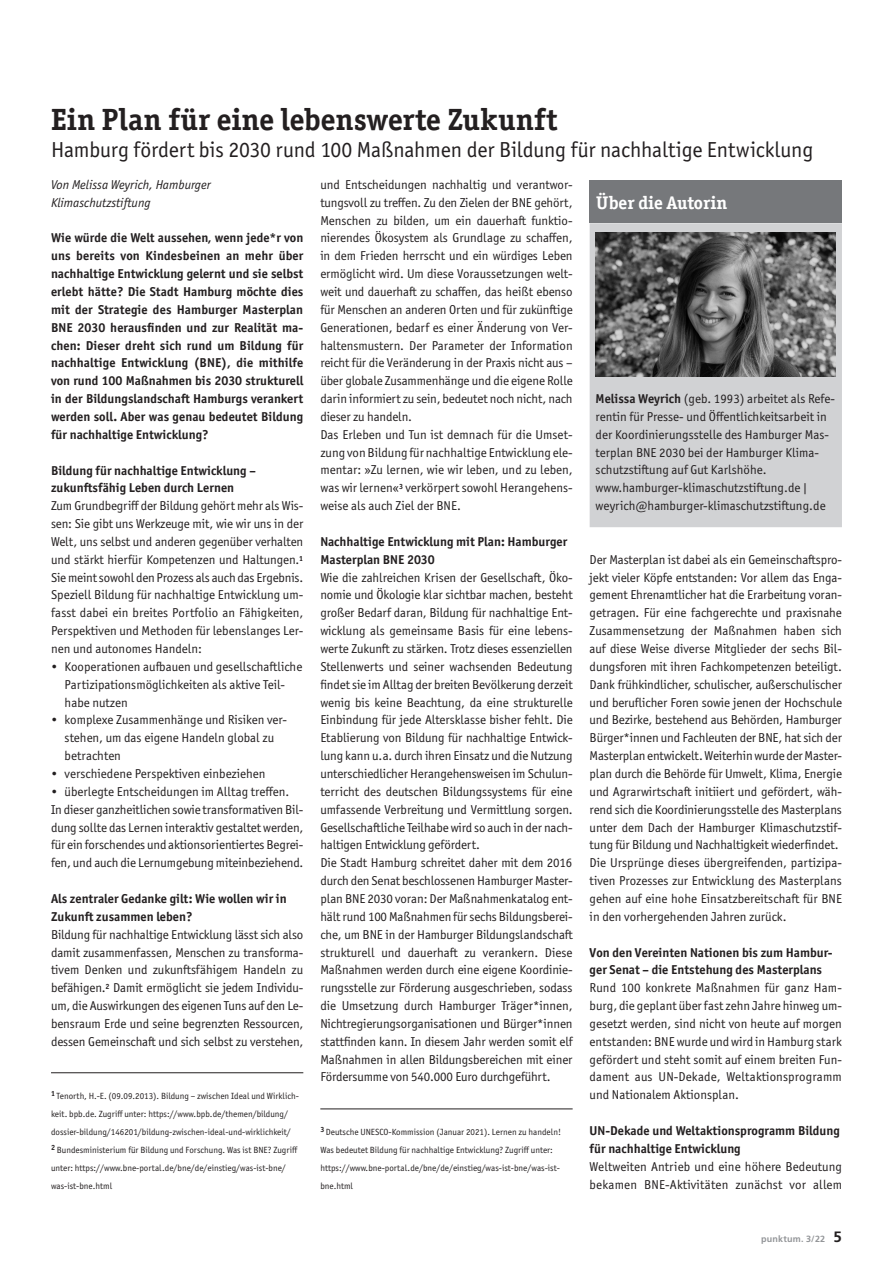
<style>
.page{position:relative;width:893px;height:1263px;background:#fff}
.page>*{position:absolute;margin:0;border:0;box-sizing:border-box;transform-origin:0 0}
.t1{font:700 30.75px "Officina Serif ITC Pro";letter-spacing:.005em;color:#231f20}
.t2{font:21.75px "Officina Sans ITC Pro";letter-spacing:-.005em;color:#231f20}
.t3{font:700 18.3px "Officina Serif ITC Pro";color:#fff}
.t4{font:12.9px/17.9px "Officina Sans ITC Pro";letter-spacing:-.005em;color:#231f20}
.t5{font:700 12.9px/17.9px "Officina Sans ITC Pro";color:#231f20}
.t6{font:italic 12.9px/17.9px "Officina Sans ITC Pro";color:#231f20}
.t7{font:9px/17.9px "Officina Sans ITC Pro";color:#231f20}
.t8{font:700 9px "Frutiger LT Pro";letter-spacing:.02em;color:#939598}
.s1{font-weight:700}
.s2{font-size:15px;color:#231f20}
</style>
<div class="page">
<hr style="left:51px;top:1072px;width:252px;height:1px;background:#231f20">
<hr style="left:320px;top:1108px;width:253px;height:1px;background:#231f20">
<div style="left:590px;top:181px;width:252px;height:42px;background:#76787b"></div>
<div style="left:590px;top:223px;width:252px;height:304px;background:#d1d2d4"></div>
<img style="left:596px;top:233px;width:239px;height:143px">
<h1 class="t1" style="left:51px;top:101px;width:507px">Ein Plan für eine lebenswerte Zukunft</h1>
<h2 class="t2" style="left:51px;top:137px;width:764px">Hamburg fördert bis 2030 rund 100 Maßnahmen der Bildung für nachhaltige Entwicklung</h2>
<p class="t6" style="left:51px;top:176px;width:161px">Von Melissa Weyrich, Hamburger<br>Klimaschutzstiftung</p>
<p class="t5" style="left:51px;top:229px;width:254px;text-align:justify">Wie würde die Welt aussehen, wenn jede*r von uns bereits von Kindesbeinen an mehr über nachhaltige Entwicklung gelernt und sie selbst erlebt hätte? Die Stadt Hamburg möchte dies mit der Strategie des Hamburger Masterplan BNE 2030 herausfinden und zur Realität ma&shy;chen: Dieser dreht sich rund um Bildung für nachhaltige Entwicklung (BNE), die mithilfe von rund 100 Maßnahmen bis 2030 strukturell in der Bildungslandschaft Hamburgs verankert werden soll. Aber was genau bedeutet Bildung für nachhaltige Entwicklung?</p>
<p class="t5" style="left:51px;top:461px;width:206px">Bildung für nachhaltige Entwicklung – zukunftsfähig Leben durch Lernen</p>
<p class="t4" style="left:51px;top:497px;width:254px;text-align:justify">Zum Grundbegriff der Bildung gehört mehr als Wis&shy;sen: Sie gibt uns Werkzeuge mit, wie wir uns in der Welt, uns selbst und anderen gegenüber verhalten und stärkt hierfür Kompetenzen und Haltungen.<sup>1<br></sup>Sie meint sowohl den Prozess als auch das Ergebnis.<br>Speziell Bildung für nachhaltige Entwicklung um&shy;fasst dabei ein breites Portfolio an Fähigkeiten, Perspektiven und Methoden für lebenslanges Ler&shy;nen und autonomes Handeln:</p>
<p class="t4" style="left:65px;top:657px;width:239px;text-indent:-14px">• Kooperationen aufbauen und gesellschaftliche<br>Partizipationsmöglichkeiten als aktive Teil&shy;habe nutzen</p>
<p class="t4" style="left:65px;top:711px;width:224px;text-indent:-14px">• komplexe Zusammenhänge und Risiken ver&shy;stehen, um das eigene Handeln global zu betrachten</p>
<p class="t4" style="left:51px;top:765px;width:216px">• verschiedene Perspektiven einbeziehen</p>
<p class="t4" style="left:51px;top:782px;width:254px">• überlegte Entscheidungen im Alltag treffen.<br>In dieser ganzheitlichen sowie transformativen Bil&shy;dung sollte das Lernen interaktiv gestaltet werden, für ein forschendes und aktionsorientiertes Begrei&shy;fen, und auch die Lernumgebung miteinbeziehend.</p>
<p class="t5" style="left:51px;top:889px;width:237px">Als zentraler Gedanke gilt: Wie wollen wir in<br>Zukunft zusammen leben?</p>
<p class="t4" style="left:51px;top:925px;width:254px;text-align:justify">Bildung für nachhaltige Entwicklung lässt sich also damit zusammenfassen, Menschen zu transforma&shy;tivem Denken und zukunftsfähigem Handeln zu befähigen.<sup>2</sup> Damit ermöglicht sie jedem Individu&shy;um, die Auswirkungen des eigenen Tuns auf den Le&shy;bensraum Erde und seine begrenzten Ressourcen, dessen Gemeinschaft und sich selbst zu verstehen,</p>
<p class="t4" style="left:320px;top:176px;width:254px">und Entscheidungen nachhaltig und verantwor&shy;tungsvoll zu treffen. Zu den Zielen der BNE gehört, Menschen zu bilden, um ein dauerhaft funktio&shy;nierendes Ökosystem als Grundlage zu schaffen, in dem Frieden herrscht und ein würdiges Leben ermöglicht wird. Um diese Voraussetzungen welt&shy;weit und dauerhaft zu schaffen, das heißt ebenso für Menschen an anderen Orten und für zukünftige Generationen, bedarf es einer Änderung von Ver&shy;haltensmustern. Der Parameter der Information reicht für die Veränderung in der Praxis nicht aus – über globale Zusammenhänge und die eigene Rolle darin informiert zu sein, bedeutet noch nicht, nach dieser zu handeln.<br>Das Erleben und Tun ist demnach für die Umset&shy;zung von Bildung für nachhaltige Entwicklung ele&shy;mentar: »Zu lernen, wie wir leben, und zu leben, was wir lernen«<sup>3</sup> verkörpert sowohl Herangehens&shy;weise als auch Ziel der BNE.</p>
<p class="t5" style="left:320px;top:532px;width:248px">Nachhaltige Entwicklung mit Plan: Hamburger<br>Masterplan BNE 2030</p>
<p class="t4" style="left:320px;top:568px;width:254px">Wie die zahlreichen Krisen der Gesellschaft, Öko&shy;nomie und Ökologie klar sichtbar machen, besteht großer Bedarf daran, Bildung für nachhaltige Ent&shy;wicklung als gemeinsame Basis für eine lebens&shy;werte Zukunft zu stärken. Trotz dieses essenziellen Stellenwerts und seiner wachsenden Bedeutung findet sie im Alltag der breiten Bevölkerung derzeit wenig bis keine Beachtung, da eine strukturelle Einbindung für jede Altersklasse bisher fehlt. Die Etablierung von Bildung für nachhaltige Entwick&shy;lung kann u.a. durch ihren Einsatz und die Nutzung unterschiedlicher Herangehensweisen im Schulun&shy;terricht des deutschen Bildungssystems für eine umfassende Verbreitung und Vermittlung sorgen.<br>Gesellschaftliche Teilhabe wird so auch in der nach&shy;haltigen Entwicklung gefördert.<br>Die Stadt Hamburg schreitet daher mit dem 2016 durch den Senat beschlossenen Hamburger Master&shy;plan BNE 2030 voran: Der Maßnahmenkatalog ent&shy;hält rund 100 Maßnahmen für sechs Bildungsberei&shy;che, um BNE in der Hamburger Bildungslandschaft strukturell und dauerhaft zu verankern. Diese Maßnahmen werden durch eine eigene Koordinie&shy;rungsstelle zur Förderung ausgeschrieben, sodass die Umsetzung durch Hamburger Träger*innen, Nichtregierungsorganisationen und Bürger*innen stattfinden kann. In diesem Jahr werden somit elf Maßnahmen in allen Bildungsbereichen mit einer Fördersumme von 540.000 Euro durchgeführt.</p>
<h3 class="t3" style="left:596px;top:191px;width:133px">Über die Autorin</h3>
<p class="t4" style="left:596px;top:390px;width:241px"><span class="s1">Melissa Weyrich</span> (geb. 1993) arbeitet als Refe&shy;rentin für Presse- und Öffentlichkeitsarbeit in der Koordinierungsstelle des Hamburger Mas&shy;terplan BNE 2030 bei der Hamburger Klima&shy;schutzstiftung auf Gut Karlshöhe. www.hamburger-klimaschutzstiftung.de | weyrich@hamburger-klimaschutzstiftung.de</p>
<p class="t4" style="left:590px;top:550px;width:254px">Der Masterplan ist dabei als ein Gemeinschaftspro&shy;jekt vieler Köpfe entstanden: Vor allem das Enga&shy;gement Ehrenamtlicher hat die Erarbeitung voran&shy;getragen. Für eine fachgerechte und praxisnahe Zusammensetzung der Maßnahmen haben sich auf diese Weise diverse Mitglieder der sechs Bil&shy;dungsforen mit ihren Fachkompetenzen beteiligt.<br>Dank frühkindlicher, schulischer, außerschulischer und beruflicher Foren sowie jenen der Hochschule und Bezirke, bestehend aus Behörden, Hamburger Bürger*innen und Fachleuten der BNE, hat sich der Masterplan entwickelt. Weiterhin wurde der Master&shy;plan durch die Behörde für Umwelt, Klima, Energie und Agrarwirtschaft initiiert und gefördert, wäh&shy;rend sich die Koordinierungsstelle des Masterplans unter dem Dach der Hamburger Klimaschutzstif&shy;tung für Bildung und Nachhaltigkeit wiederfindet.<br>Die Ursprünge dieses übergreifenden, partizipa&shy;tiven Prozesses zur Entwicklung des Masterplans gehen auf eine hohe Einsatzbereitschaft für BNE in den vorhergehenden Jahren zurück.</p>
<p class="t5" style="left:590px;top:943px;width:244px">Von den Vereinten Nationen bis zum Hambur&shy;ger Senat – die Entstehung des Masterplans</p>
<p class="t4" style="left:590px;top:979px;width:254px;text-align:justify">Rund 100 konkrete Maßnahmen für ganz Ham&shy;burg, die geplant über fast zehn Jahre hinweg um&shy;gesetzt werden, sind nicht von heute auf morgen entstanden: BNE wurde und wird in Hamburg stark gefördert und steht somit auf einem breiten Fun&shy;dament aus UN-Dekade, Weltaktionsprogramm und Nationalem Aktionsplan.</p>
<p class="t5" style="left:590px;top:1121px;width:252px">UN-Dekade und Weltaktionsprogramm Bildung für nachhaltige Entwicklung</p>
<p class="t4" style="left:590px;top:1157px;width:254px">Weltweiten Antrieb und eine höhere Bedeutung bekamen BNE-Aktivitäten zunächst vor allem</p>
<p class="t7" style="left:51px;top:1087px;width:249px"><sup>1</sup> Tenorth, H.-E. (09.09.2013). Bildung – zwischen Ideal und Wirklich&shy;keit. bpb.de. Zugriff unter: https://www.bpb.de/themen/bildung/ dossier-bildung/146201/bildung-zwischen-ideal-und-wirklichkeit/<br><sup>2</sup> Bundesministerium für Bildung und Forschung. Was ist BNE? Zugriff unter: https://www.bne-portal.de/bne/de/einstieg/was-ist-bne/ was-ist-bne.html</p>
<p class="t7" style="left:320px;top:1123px;width:242px"><sup>3</sup> Deutsche UNESCO-Kommission (Januar 2021). Lernen zu handeln!<br>Was bedeutet Bildung für nachhaltige Entwicklung? Zugriff unter: https://www.bne-portal.de/bne/de/einstieg/was-ist-bne/was-ist&shy;bne.html</p>
<p class="t8" style="left:761px;top:1233px;width:82px">punktum. 3/22 <span class="s2">5</span></p>
</div>
